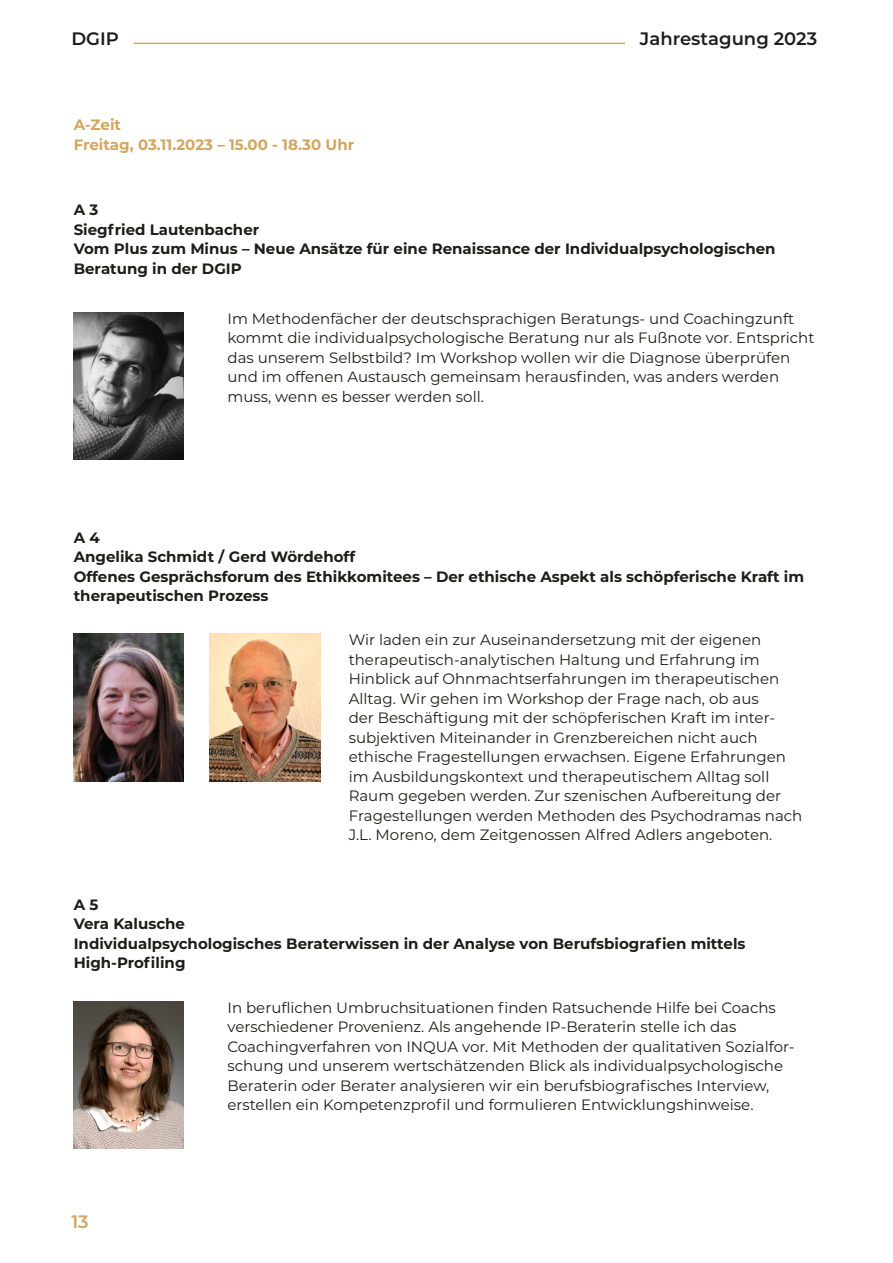
<style>
.page{position:relative;width:893px;height:1263px;background:#fff}
.page>*{position:absolute;margin:0;border:0;box-sizing:border-box;transform-origin:0 0}
.t1{font:600 18px "Montserrat";color:#1d1d1b}
.t2{font:600 18px "Montserrat";color:#d3a660}
.Absatzformat_2{font:15px/19.5px "Montserrat";color:#1d1d1b}
.t3{font:700 15px/19.5px "Montserrat";color:#1d1d1b}
.t4{font:700 15px "Montserrat";color:#d3a660}
</style>
<div class="page">
<hr style="left:134px;top:43px;width:491px;height:1px;background:#d3a660">
<img style="left:74px;top:634px;width:110px;height:147px">
<img style="left:210px;top:634px;width:110px;height:147px">
<img style="left:74px;top:1001px;width:110px;height:147px">
<img style="left:74px;top:312px;width:110px;height:148px">
<p class="t1" style="left:71px;top:26px;width:49px">DGIP</p>
<p class="t1" style="left:640px;top:26px;width:179px">Jahrestagung 2023</p>
<p class="t4" style="left:74px;top:114px;width:49px">A-Zeit</p>
<p class="t4" style="left:74px;top:134px;width:282px">Freitag, 03.11.2023 – 15.00 - 18.30 Uhr</p>
<p class="t3" style="left:74px;top:199px;width:26px">A 3</p>
<p class="t3" style="left:74px;top:219px;width:187px">Siegfried Lautenbacher</p>
<p class="t3" style="left:74px;top:238px;width:703px">Vom Plus zum Minus – Neue Ansätze für eine Renaissance der Individualpsychologischen</p>
<p class="t3" style="left:74px;top:258px;width:170px">Beratung in der DGIP</p>
<p class="Absatzformat_2" style="left:227px;top:308px;width:588px">Im Methodenfächer der deutschsprachigen Beratungs- und Coachingzunft kommt die individualpsychologische Beratung nur als Fußnote vor. Entspricht das unserem Selbstbild? Im Workshop wollen wir die Diagnose überprüfen und im offenen Austausch gemeinsam herausfinden, was anders werden muss, wenn es besser werden soll.</p>
<p class="t3" style="left:74px;top:527px;width:28px">A 4</p>
<p class="t3" style="left:74px;top:546px;width:283px">Angelika Schmidt / Gerd Wördehoff</p>
<p class="t3" style="left:74px;top:566px;width:732px">Offenes Gesprächsforum des Ethikkomitees – Der ethische Aspekt als schöpferische Kraft im therapeutischen Prozess</p>
<p class="Absatzformat_2" style="left:349px;top:630px;width:439px">Wir laden ein zur Auseinandersetzung mit der eigenen therapeutisch-analytischen Haltung und Erfahrung im Hinblick auf Ohnmachtserfahrungen im therapeutischen Alltag. Wir gehen im Workshop der Frage nach, ob aus der Beschäftigung mit der schöpferischen Kraft im inter&shy;subjektiven Miteinander in Grenzbereichen nicht auch ethische Fragestellungen erwachsen. Eigene Erfahrungen</p>
<p class="Absatzformat_2" style="left:349px;top:766px;width:434px">im Ausbildungskontext und therapeutischem Alltag soll<br>Raum gegeben werden. Zur szenischen Aufbereitung der</p>
<p class="Absatzformat_2" style="left:349px;top:805px;width:455px">Fragestellungen werden Methoden des Psychodramas nach<br>J.L. Moreno, dem Zeitgenossen Alfred Adlers angeboten.</p>
<p class="t3" style="left:74px;top:894px;width:26px">A 5</p>
<p class="t3" style="left:74px;top:914px;width:113px">Vera Kalusche</p>
<p class="t3" style="left:74px;top:933px;width:673px">Individualpsychologisches Beraterwissen in der Analyse von Berufsbiografien mittels</p>
<p class="t3" style="left:74px;top:953px;width:113px">High-Profiling</p>
<p class="Absatzformat_2" style="left:227px;top:997px;width:550px">In beruflichen Umbruchsituationen finden Ratsuchende Hilfe bei Coachs</p>
<p class="Absatzformat_2" style="left:227px;top:1016px;width:510px">verschiedener Provenienz. Als angehende IP-Beraterin stelle ich das</p>
<p class="Absatzformat_2" style="left:227px;top:1036px;width:569px">Coachingverfahren von INQUA vor. Mit Methoden der qualitativen Sozialfor&shy;schung und unserem wertschätzenden Blick als individualpsychologische<br>Beraterin oder Berater analysieren wir ein berufsbiografisches Interview,</p>
<p class="Absatzformat_2" style="left:227px;top:1094px;width:528px">erstellen ein Kompetenzprofil und formulieren Entwicklungshinweise.</p>
<p class="t2" style="left:71px;top:1208px;width:19px">13</p>
</div>
